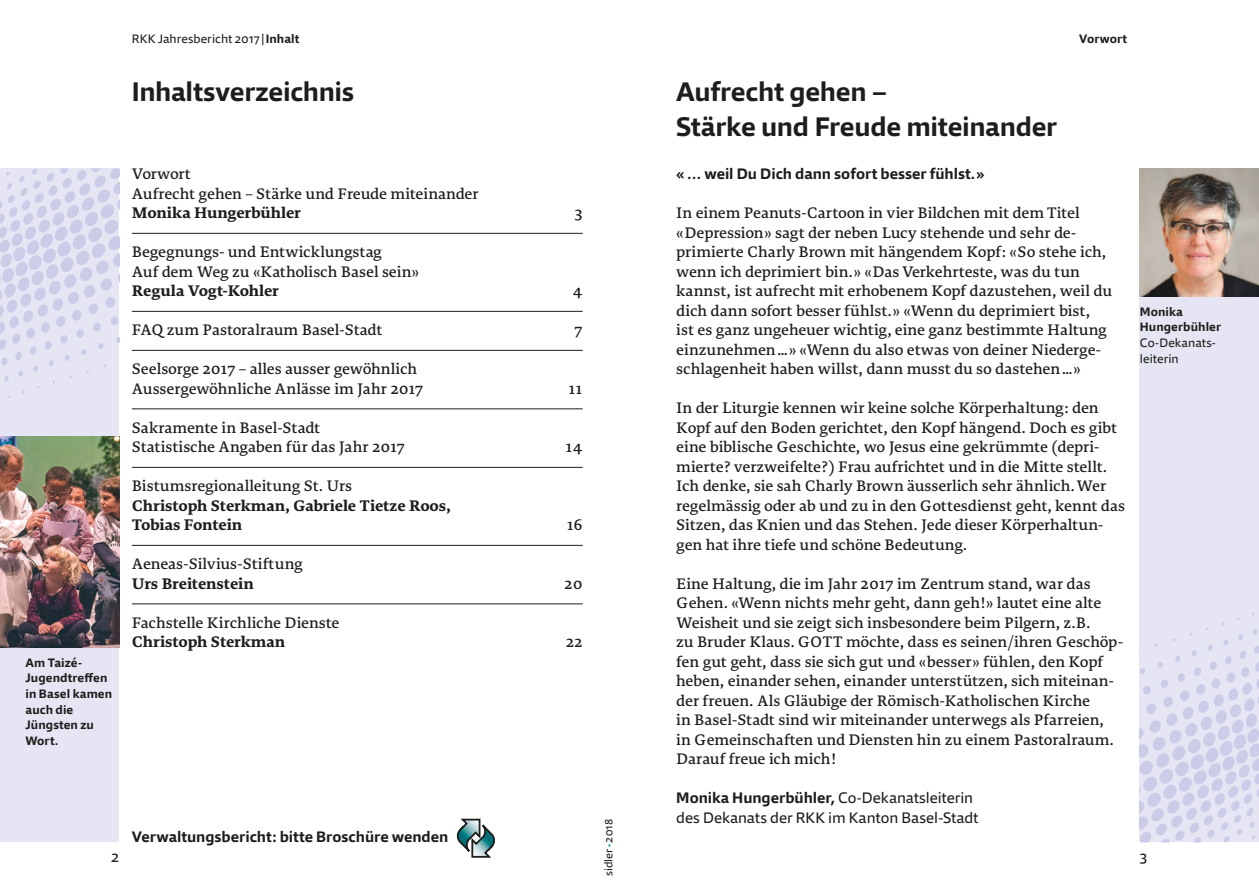
<style>
.page{position:relative;width:1259px;height:893px;background:#fff}
.page>*{position:absolute;margin:0;border:0;box-sizing:border-box;transform-origin:0 0}
.t1{font:700 27px/34.5px "Qubo";letter-spacing:-.01em;color:#1d1d1b}
.t2{font:15.3px/19.5px "Qubo";color:#1d1d1b}
.t3{font:700 15.3px "Qubo";color:#1d1d1b}
.t4{font:15px/19.5px "Edit Serif Pro";letter-spacing:-.01em;color:#1d1d1b}
.t5{font:700 15px/19.5px "Edit Serif Pro";letter-spacing:-.015em;color:#1d1d1b}
.t6{font:700 12.3px/15.8px "Qubo";letter-spacing:.01em;color:#1d1d1b}
.t7{font:12.3px/15.8px "Qubo";letter-spacing:.01em;color:#1d1d1b}
.t8{font:11.25px "Qubo";letter-spacing:.01em;color:#1d1d1b}
.s1{font-weight:700}
.s2{font-weight:900;color:#009ba4}
</style>
<div class="page">
<div style="left:0;top:168px;width:119px;height:674px;background:#e5e5f4"></div>
<svg style="left:0;top:168px;width:119px;height:230px"></svg>
<div style="left:1140px;top:168px;width:119px;height:674px;background:#e5e5f4"></div>
<svg style="left:1140px;top:613px;width:119px;height:229px"></svg>
<hr style="left:132px;top:233px;width:451px;height:1px;background:#1d1d1b">
<hr style="left:132px;top:311px;width:451px;height:1px;background:#1d1d1b">
<hr style="left:132px;top:350px;width:451px;height:1px;background:#1d1d1b">
<hr style="left:132px;top:408px;width:451px;height:1px;background:#1d1d1b">
<hr style="left:132px;top:467px;width:451px;height:1px;background:#1d1d1b">
<hr style="left:132px;top:545px;width:451px;height:1px;background:#1d1d1b">
<hr style="left:132px;top:603px;width:451px;height:1px;background:#1d1d1b">
<img style="left:1140px;top:168px;width:119px;height:128px">
<svg style="left:457px;top:818px;width:38px;height:40px"></svg>
<img style="left:0;top:436px;width:119px;height:211px">
<p class="t7" style="left:132px;top:30px;width:169px">RKK Jahresbericht 2017|<span class="s1">Inhalt</span></p>
<h1 class="t1" style="left:132px;top:74px;width:224px">Inhaltsverzeichnis</h1>
<h1 class="t1" style="left:676px;top:74px;width:382px">Aufrecht gehen –<br>Stärke und Freude miteinander</h1>
<p class="t6" style="left:1079px;top:30px;width:49px">Vorwort</p>
<p class="t3" style="left:676px;top:164px;width:310px">« … weil Du Dich dann sofort besser fühlst. »</p>
<p class="t4" style="left:676px;top:204px;width:437px">In einem Peanuts-Cartoon in vier Bildchen mit dem Titel «Depression» sagt der neben Lucy stehende und sehr de&shy;primierte Charly Brown mit hängendem Kopf: «So stehe ich, wenn ich deprimiert bin.» «Das Verkehrteste, was du tun kannst, ist aufrecht mit erhobenem Kopf dazustehen, weil du dich dann sofort besser fühlst.» «Wenn du deprimiert bist,<br>ist es ganz ungeheuer wichtig, eine ganz bestimmte Haltung einzunehmen…» «Wenn du also etwas von deiner Niederge&shy;schlagenheit haben willst, dann musst du so dastehen…»</p>
<p class="t4" style="left:676px;top:399px;width:450px">In der Liturgie kennen wir keine solche Körperhaltung: den Kopf auf den Boden gerichtet, den Kopf hängend. Doch es gibt eine biblische Geschichte, wo Jesus eine gekrümmte (depri&shy;mierte? verzweifelte?) Frau aufrichtet und in die Mitte stellt.<br>Ich denke, sie sah Charly Brown äusserlich sehr ähnlich. Wer regelmässig oder ab und zu in den Gottesdienst geht, kennt das Sitzen, das Knien und das Stehen. Jede dieser Körperhaltun&shy;gen hat ihre tiefe und schöne Bedeutung.</p>
<p class="t4" style="left:676px;top:574px;width:448px">Eine Haltung, die im Jahr 2017 im Zentrum stand, war das Gehen. «Wenn nichts mehr geht, dann geh!» lautet eine alte Weisheit und sie zeigt sich insbesondere beim Pilgern, z.B.<br>zu Bruder Klaus. GOTT möchte, dass es seinen/ihren Geschöp&shy;fen gut geht, dass sie sich gut und «besser» fühlen, den Kopf heben, einander sehen, einander unterstützen, sich miteinan&shy;der freuen. Als Gläubige der Römisch-Katholischen Kirche<br>in Basel-Stadt sind wir miteinander unterwegs als Pfarreien,<br>in Gemeinschaften und Diensten hin zu einem Pastoralraum.<br>Darauf freue ich mich!</p>
<p class="t2" style="left:676px;top:788px;width:303px"><span class="s1">Monika Hungerbühler,</span> Co-Dekanatsleiterin des Dekanats der RKK im Kanton Basel-Stadt</p>
<p class="t4" style="left:132px;top:165px;width:348px">Vorwort<br>Aufrecht gehen – Stärke und Freude miteinander</p>
<p class="t5" style="left:132px;top:204px;width:171px">Monika Hungerbühler</p>
<p class="t4" style="left:574px;top:204px;width:10px">3</p>
<p class="t4" style="left:132px;top:243px;width:289px">Begegnungs- und Entwicklungstag<br>Auf dem Weg zu «Katholisch Basel sein»</p>
<p class="t5" style="left:132px;top:282px;width:149px">Regula Vogt-Kohler</p>
<p class="t4" style="left:573px;top:282px;width:11px">4</p>
<p class="t4" style="left:132px;top:321px;width:252px">FAQ zum Pastoralraum Basel-Stadt</p>
<p class="t4" style="left:574px;top:321px;width:10px">7</p>
<p class="t4" style="left:132px;top:360px;width:293px">Seelsorge 2017 – alles ausser gewöhnlich<br>Aussergewöhnliche Anlässe im Jahr 2017</p>
<p class="t6" style="left:1140px;top:303px;width:83px">Monika<br>Hungerbühler</p>
<p class="t7" style="left:1140px;top:335px;width:77px">Co-Dekanats&shy;leiterin</p>
<p class="t4" style="left:568px;top:379px;width:16px">11</p>
<p class="t4" style="left:132px;top:418px;width:275px">Sakramente in Basel-Stadt<br>Statistische Angaben für das Jahr 2017</p>
<p class="t4" style="left:565px;top:438px;width:19px">14</p>
<p class="t4" style="left:132px;top:477px;width:222px">Bistumsregionalleitung St. Urs</p>
<p class="t5" style="left:132px;top:496px;width:320px">Christoph Sterkman, Gabriele Tietze Roos,<br>Tobias Fontein</p>
<p class="t4" style="left:567px;top:516px;width:17px">16</p>
<p class="t4" style="left:132px;top:555px;width:172px">Aeneas-Silvius-Stiftung</p>
<p class="t5" style="left:132px;top:574px;width:123px">Urs Breitenstein</p>
<p class="t4" style="left:564px;top:574px;width:20px">20</p>
<p class="t4" style="left:132px;top:613px;width:209px">Fachstelle Kirchliche Dienste</p>
<p class="t5" style="left:132px;top:633px;width:155px">Christoph Sterkman</p>
<p class="t4" style="left:565px;top:633px;width:19px">22</p>
<p class="t6" style="left:26px;top:654px;width:88px">Am Taizé-<br>Jugendtreffen in Basel kamen auch die<br>Jüngsten zu<br>Wort.</p>
<p class="t8" style="left:601px;top:876px;width:59px;rotate:-90deg">sidler<span class="s2">·</span> 2018</p>
<p class="t3" style="left:132px;top:827px;width:318px">Verwaltungsbericht: bitte Broschüre wenden</p>
<p class="t2" style="left:111px;top:846px;width:10px">2</p>
<p class="t2" style="left:1140px;top:846px;width:9px">3</p>
</div>
